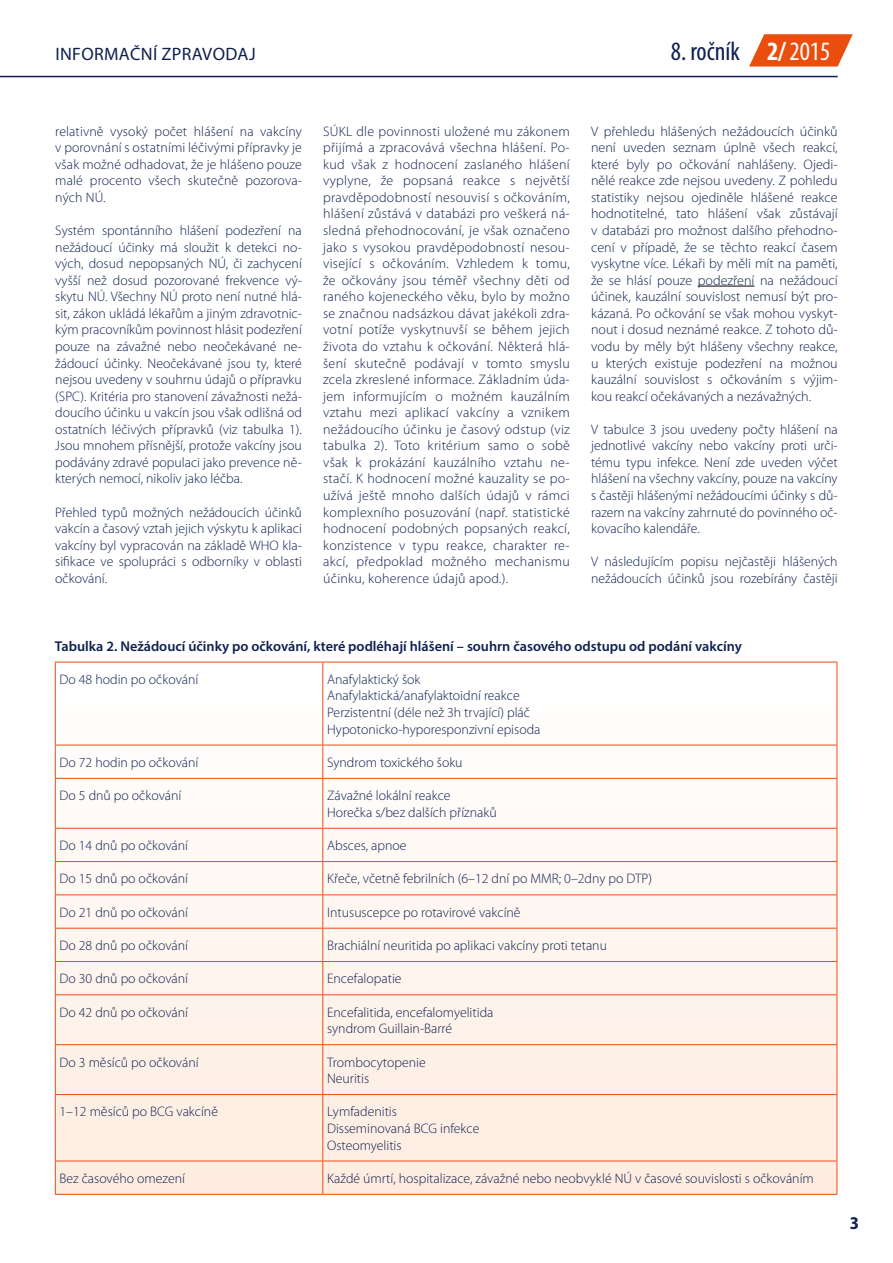
<style>
.page{position:relative;width:893px;height:1263px;background:#fff}
.page>*{position:absolute;margin:0;border:0;box-sizing:border-box;transform-origin:0 0}
.t1{font:condensed 26.55px "Myriad Pro";color:#0e2050}
.t2{font:18px "Myriad Pro";letter-spacing:.02em;color:#0e2050}
.t3{font:700 semi-condensed 18px "Myriad Pro";color:#0e2050}
.t4{font:600 14.25px "Myriad Pro";color:#0e2050}
.t5{font:300 13.8px/16.5px "Myriad Pro";color:#0e2050;text-align:justify}
.s1{font-weight:700;color:#fff}
.s2{color:#fff}
</style>
<div class="page">
<svg style="left:749px;top:34px;width:104px;height:33px;background:#ec6b36"></svg>
<hr style="left:0;top:76px;width:838px;height:1px;background:#0e2050">
<hr style="left:698px;top:286px;width:56px;height:1px;background:#000">
<svg style="left:56px;top:663px;width:781px;height:531px"></svg>
<hr style="left:55px;top:662px;width:268px;height:1px;background:#e94e0f">
<hr style="left:55px;top:662px;width:1px;height:83px;background:#e94e0f">
<hr style="left:323px;top:662px;width:514px;height:1px;background:#e94e0f">
<hr style="left:322px;top:662px;width:1px;height:83px;background:#e94e0f">
<hr style="left:837px;top:662px;width:1px;height:83px;background:#e94e0f">
<hr style="left:55px;top:745px;width:268px;height:1px;background:#e94e0f">
<hr style="left:55px;top:745px;width:1px;height:33px;background:#e94e0f">
<hr style="left:323px;top:745px;width:514px;height:1px;background:#e94e0f">
<hr style="left:322px;top:745px;width:1px;height:33px;background:#e94e0f">
<hr style="left:837px;top:745px;width:1px;height:33px;background:#e94e0f">
<hr style="left:55px;top:778px;width:268px;height:1px;background:#e94e0f">
<hr style="left:55px;top:779px;width:1px;height:49px;background:#e94e0f">
<hr style="left:323px;top:778px;width:514px;height:1px;background:#e94e0f">
<hr style="left:322px;top:779px;width:1px;height:49px;background:#e94e0f">
<hr style="left:837px;top:779px;width:1px;height:49px;background:#e94e0f">
<hr style="left:55px;top:828px;width:268px;height:1px;background:#e94e0f">
<hr style="left:55px;top:829px;width:1px;height:32px;background:#e94e0f">
<hr style="left:323px;top:828px;width:514px;height:1px;background:#e94e0f">
<hr style="left:322px;top:829px;width:1px;height:32px;background:#e94e0f">
<hr style="left:837px;top:829px;width:1px;height:32px;background:#e94e0f">
<hr style="left:55px;top:861px;width:268px;height:1px;background:#e94e0f">
<hr style="left:55px;top:862px;width:1px;height:32px;background:#e94e0f">
<hr style="left:323px;top:861px;width:514px;height:1px;background:#e94e0f">
<hr style="left:322px;top:862px;width:1px;height:32px;background:#e94e0f">
<hr style="left:837px;top:862px;width:1px;height:32px;background:#e94e0f">
<hr style="left:55px;top:894px;width:268px;height:1px;background:#e94e0f">
<hr style="left:55px;top:895px;width:1px;height:33px;background:#e94e0f">
<hr style="left:323px;top:894px;width:514px;height:1px;background:#e94e0f">
<hr style="left:322px;top:895px;width:1px;height:33px;background:#e94e0f">
<hr style="left:837px;top:895px;width:1px;height:33px;background:#e94e0f">
<hr style="left:55px;top:928px;width:268px;height:1px;background:#e94e0f">
<hr style="left:55px;top:928px;width:1px;height:33px;background:#e94e0f">
<hr style="left:323px;top:928px;width:514px;height:1px;background:#e94e0f">
<hr style="left:322px;top:928px;width:1px;height:33px;background:#e94e0f">
<hr style="left:837px;top:928px;width:1px;height:33px;background:#e94e0f">
<hr style="left:55px;top:961px;width:268px;height:1px;background:#e94e0f">
<hr style="left:55px;top:962px;width:1px;height:32px;background:#e94e0f">
<hr style="left:323px;top:961px;width:514px;height:1px;background:#e94e0f">
<hr style="left:322px;top:962px;width:1px;height:32px;background:#e94e0f">
<hr style="left:837px;top:962px;width:1px;height:32px;background:#e94e0f">
<hr style="left:55px;top:994px;width:268px;height:1px;background:#e94e0f">
<hr style="left:55px;top:995px;width:1px;height:49px;background:#e94e0f">
<hr style="left:323px;top:994px;width:514px;height:1px;background:#e94e0f">
<hr style="left:322px;top:995px;width:1px;height:49px;background:#e94e0f">
<hr style="left:837px;top:995px;width:1px;height:49px;background:#e94e0f">
<hr style="left:55px;top:1044px;width:268px;height:1px;background:#e94e0f">
<hr style="left:55px;top:1045px;width:1px;height:49px;background:#e94e0f">
<hr style="left:323px;top:1044px;width:514px;height:1px;background:#e94e0f">
<hr style="left:322px;top:1045px;width:1px;height:49px;background:#e94e0f">
<hr style="left:837px;top:1045px;width:1px;height:49px;background:#e94e0f">
<hr style="left:55px;top:1094px;width:268px;height:1px;background:#e94e0f">
<hr style="left:55px;top:1095px;width:1px;height:65px;background:#e94e0f">
<hr style="left:323px;top:1094px;width:514px;height:1px;background:#e94e0f">
<hr style="left:322px;top:1095px;width:1px;height:65px;background:#e94e0f">
<hr style="left:837px;top:1095px;width:1px;height:65px;background:#e94e0f">
<hr style="left:55px;top:1160px;width:268px;height:1px;background:#e94e0f">
<hr style="left:55px;top:1161px;width:1px;height:33px;background:#e94e0f">
<hr style="left:323px;top:1160px;width:514px;height:1px;background:#e94e0f">
<hr style="left:322px;top:1161px;width:1px;height:33px;background:#e94e0f">
<hr style="left:837px;top:1161px;width:1px;height:33px;background:#e94e0f">
<hr style="left:55px;top:1194px;width:268px;height:1px;background:#e94e0f">
<hr style="left:323px;top:1194px;width:514px;height:1px;background:#e94e0f">
<h2 class="t2" style="left:55px;top:42px;width:202px">INFORMAČNÍ ZPRAVODAJ</h2>
<h1 class="t1" style="left:671px;top:35px;width:161px">8. ročník <span class="s1">2/</span><span class="s2">2015</span></h1>
<p class="t5" style="left:55px;top:123px;width:248px">relativně vysoký počet hlášení na vakcíny v porovnání s ostatními léčivými přípravky je však možné odhadovat, že je hlášeno pouze malé procento všech skutečně pozorova&shy;ných NÚ.</p>
<p class="t5" style="left:55px;top:222px;width:248px">Systém spontánního hlášení podezření na nežádoucí účinky má sloužit k detekci no&shy;vých, dosud nepopsaných NÚ, či zachycení vyšší než dosud pozorované frekvence vý&shy;skytu NÚ. Všechny NÚ proto není nutné hlá&shy;sit, zákon ukládá lékařům a jiným zdravotnic&shy;kým pracovníkům povinnost hlásit podezření pouze na závažné nebo neočekávané ne&shy;žádoucí účinky. Neočekávané jsou ty, které nejsou uvedeny v souhrnu údajů o přípravku (SPC). Kritéria pro stanovení závažnosti nežá&shy;doucího účinku u vakcín jsou však odlišná od ostatních léčivých přípravků (viz tabulka 1).<br>Jsou mnohem přísnější, protože vakcíny jsou podávány zdravé populaci jako prevence ně&shy;kterých nemocí, nikoliv jako léčba.</p>
<p class="t5" style="left:55px;top:504px;width:248px">Přehled typů možných nežádoucích účinků vakcín a časový vztah jejich výskytu k aplikaci vakcíny byl vypracován na základě WHO kla&shy;sifikace ve spolupráci s odborníky v oblasti očkování.</p>
<p class="t5" style="left:323px;top:123px;width:248px">SÚKL dle povinnosti uložené mu zákonem přijímá a zpracovává všechna hlášení. Po&shy;kud však z hodnocení zaslaného hlášení vyplyne, že popsaná reakce s největší pravděpodobností nesouvisí s očkováním, hlášení zůstává v databázi pro veškerá ná&shy;sledná přehodnocování, je však označeno jako s vysokou pravděpodobností nesou&shy;visející s očkováním. Vzhledem k tomu, že očkovány jsou téměř všechny děti od raného kojeneckého věku, bylo by možno se značnou nadsázkou dávat jakékoli zdra&shy;votní potíže vyskytnuvší se během jejich života do vztahu k očkování. Některá hlá&shy;šení skutečně podávají v tomto smyslu zcela zkreslené informace. Základním úda&shy;jem informujícím o možném kauzálním vztahu mezi aplikací vakcíny a vznikem nežádoucího účinku je časový odstup (viz tabulka 2). Toto kritérium samo o sobě však k prokázání kauzálního vztahu ne&shy;stačí. K hodnocení možné kauzality se po&shy;užívá ještě mnoho dalších údajů v rámci komplexního posuzování (např. statistické hodnocení podobných popsaných reakcí, konzistence v typu reakce, charakter re&shy;akcí, předpoklad možného mechanismu účinku, koherence údajů apod.).</p>
<p class="t5" style="left:591px;top:123px;width:248px">V přehledu hlášených nežádoucích účinků není uveden seznam úplně všech reakcí, které byly po očkování nahlášeny. Ojedi&shy;nělé reakce zde nejsou uvedeny. Z pohledu statistiky nejsou ojediněle hlášené reakce hodnotitelné, tato hlášení však zůstávají v databázi pro možnost dalšího přehodno&shy;cení v případě, že se těchto reakcí časem vyskytne více. Lékaři by měli mít na paměti, že se hlásí pouze podezření na nežádoucí účinek, kauzální souvislost nemusí být pro&shy;kázaná. Po očkování se však mohou vyskyt&shy;nout i dosud neznámé reakce. Z tohoto dů&shy;vodu by měly být hlášeny všechny reakce, u kterých existuje podezření na možnou kauzální souvislost s očkováním s výjim&shy;kou reakcí očekávaných a nezávažných.</p>
<p class="t5" style="left:591px;top:421px;width:248px">V tabulce 3 jsou uvedeny počty hlášení na jednotlivé vakcíny nebo vakcíny proti urči&shy;tému typu infekce. Není zde uveden výčet hlášení na všechny vakcíny, pouze na vakcíny s častěji hlášenými nežádoucími účinky s dů&shy;razem na vakcíny zahrnuté do povinného oč&shy;kovacího kalendáře.</p>
<p class="t5" style="left:591px;top:554px;width:248px">V následujícím popisu nejčastěji hlášených nežádoucích účinků jsou rozebírány častěji</p>
<p class="t4" style="left:55px;top:637px;width:688px">Tabulka 2. Nežádoucí účinky po očkování, které podléhají hlášení – souhrn časového odstupu od podání vakcíny</p>
<p class="t5" style="left:60px;top:671px;width:140px">Do 48 hodin po očkování</p>
<p class="t5" style="left:327px;top:671px;width:215px;text-align:left">Anafylaktický šok Anafylaktická/anafylaktoidní reakce Perzistentní (déle než 3h trvající) pláč Hypotonicko-hyporesponzivní episoda</p>
<p class="t5" style="left:60px;top:754px;width:140px">Do 72 hodin po očkování</p>
<p class="t5" style="left:327px;top:754px;width:137px">Syndrom toxického šoku</p>
<p class="t5" style="left:60px;top:787px;width:123px">Do 5 dnů po očkování</p>
<p class="t5" style="left:327px;top:787px;width:171px">Závažné lokální reakce<br>Horečka s/bez dalších příznaků</p>
<p class="t5" style="left:60px;top:837px;width:130px">Do 14 dnů po očkování</p>
<p class="t5" style="left:327px;top:837px;width:81px">Absces, apnoe</p>
<p class="t5" style="left:60px;top:871px;width:130px">Do 15 dnů po očkování</p>
<p class="t5" style="left:327px;top:871px;width:326px">Křeče, včetně febrilních (6–12 dní po MMR; 0–2dny po DTP)</p>
<p class="t5" style="left:60px;top:904px;width:130px">Do 21 dnů po očkování</p>
<p class="t5" style="left:327px;top:904px;width:195px">Intususcepce po rotavirové vakcíně</p>
<p class="t5" style="left:60px;top:937px;width:130px">Do 28 dnů po očkování</p>
<p class="t5" style="left:327px;top:937px;width:281px">Brachiální neuritida po aplikaci vakcíny proti tetanu</p>
<p class="t5" style="left:60px;top:971px;width:130px">Do 30 dnů po očkování</p>
<p class="t5" style="left:327px;top:971px;width:76px">Encefalopatie</p>
<p class="t5" style="left:60px;top:1004px;width:130px">Do 42 dnů po očkování</p>
<p class="t5" style="left:327px;top:1004px;width:168px">Encefalitida, encefalomyelitida syndrom Guillain-Barré</p>
<p class="t5" style="left:60px;top:1054px;width:141px">Do 3 měsíců po očkování</p>
<p class="t5" style="left:327px;top:1054px;width:100px">Trombocytopenie<br>Neuritis</p>
<p class="t5" style="left:60px;top:1104px;width:160px">1–12 měsíců po BCG vakcíně</p>
<p class="t5" style="left:327px;top:1104px;width:154px;text-align:left">Lymfadenitis<br>Disseminovaná BCG infekce<br>Osteomyelitis</p>
<p class="t5" style="left:60px;top:1170px;width:127px">Bez časového omezení</p>
<p class="t5" style="left:327px;top:1170px;width:488px">Každé úmrtí, hospitalizace, závažné nebo neobvyklé NÚ v časové souvislosti s očkováním</p>
<h2 class="t3" style="left:850px;top:1213px;width:11px">3</h2>
</div>
